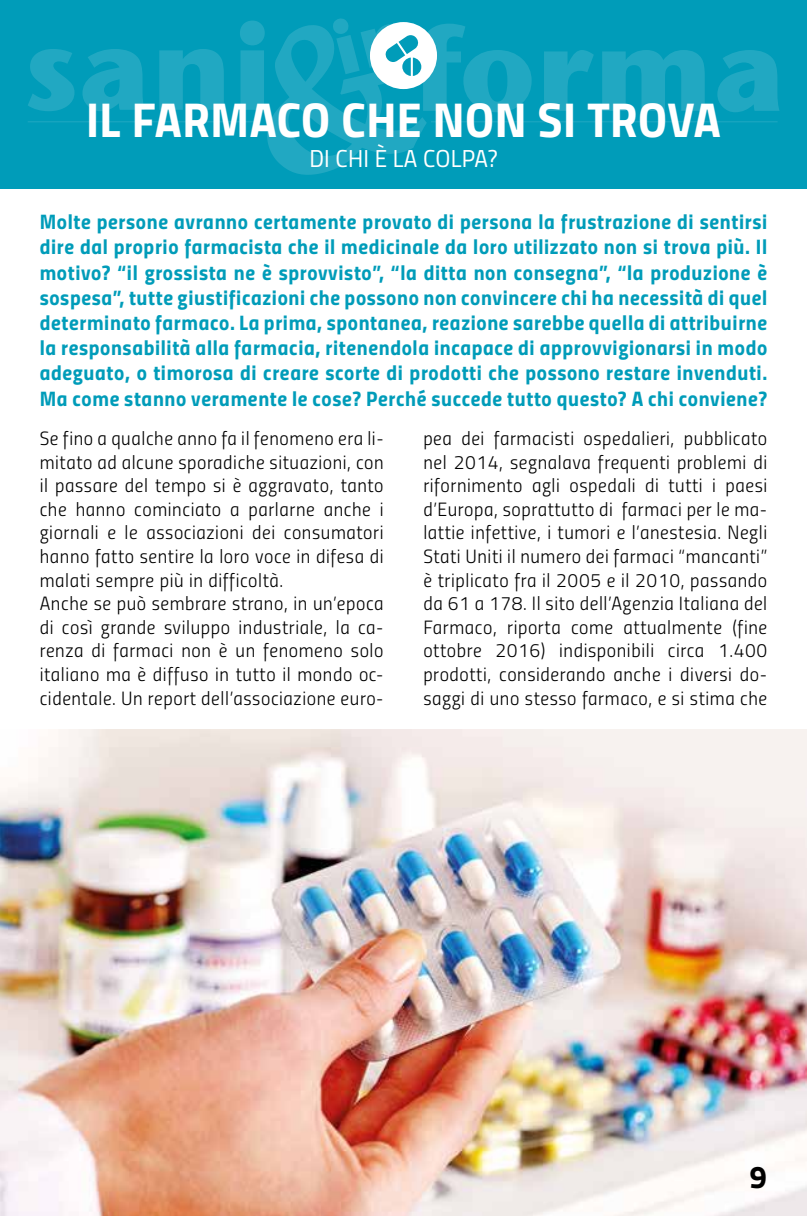
<style>
.page{position:relative;width:807px;height:1216px;background:#fff}
.page>*{position:absolute;margin:0;border:0;box-sizing:border-box;transform-origin:0 0}
.t1{font:49px "Titillium Bold Upright";letter-spacing:.01em;color:#fff}
.t2{font:31.5px "Titillium Bold Upright";color:#000}
.t3{font:24.5px "Titillium Regular Upright";letter-spacing:.01em;color:#fff}
.t4{font:21px/25.2px "Titillium Bold Upright";letter-spacing:.03em;color:#009cb9;text-align:justify}
.t5{font:19.25px/23.6px "Titillium Light Upright";letter-spacing:.03em;color:#000}
</style>
<div class="page">
<div style="left:0;top:0;width:806px;height:189px;background:#009cb9"></div>
<img style="left:0;top:729px;width:806px;height:486px">
<svg style="left:28px;top:18px;width:751px;height:157px"></svg>
<h1 class="t1" style="left:86px;top:81px;width:636px">IL FARMACO CHE NON SI TROVA</h1>
<p class="t3" style="left:309px;top:140px;width:190px">DI CHI È LA COLPA?</p>
<p class="t4" style="left:40px;top:208px;width:728px">Molte persone avranno certamente provato di persona la frustrazione di sentirsi dire dal proprio farmacista che il medicinale da loro utilizzato non si trova più. Il motivo? “il grossista ne è sprovvisto”, “la ditta non consegna”, “la produzione è sospesa”, tutte giustificazioni che possono non convincere chi ha necessità di quel determinato farmaco. La prima, spontanea, reazione sarebbe quella di attribuirne la responsabilità alla farmacia, ritenendola incapace di approvvigionarsi in modo adeguato, o timorosa di creare scorte di prodotti che possono restare invenduti.<br>Ma come stanno veramente le cose? Perché succede tutto questo? A chi conviene?</p>
<p class="t5" style="left:423px;top:425px;width:345px;text-align:justify">pea dei farmacisti ospedalieri, pubblicato nel 2014, segnalava frequenti problemi di rifornimento agli ospedali di tutti i paesi d’Europa, soprattutto di farmaci per le ma&shy;lattie infettive, i tumori e l’anestesia. Negli Stati Uniti il numero dei farmaci “mancanti” è triplicato fra il 2005 e il 2010, passando da 61 a 178. Il sito dell’Agenzia Italiana del Farmaco, riporta come attualmente (fine ottobre 2016) indisponibili circa 1.400 prodotti, considerando anche i diversi do&shy;saggi di uno stesso farmaco, e si stima che</p>
<p class="t5" style="left:40px;top:425px;width:345px">Se fino a qualche anno fa il fenomeno era li&shy;mitato ad alcune sporadiche situazioni, con il passare del tempo si è aggravato, tanto che hanno cominciato a parlarne anche i giornali e le associazioni dei consumatori hanno fatto sentire la loro voce in difesa di malati sempre più in difficoltà.<br>Anche se può sembrare strano, in un’epoca di così grande sviluppo industriale, la ca&shy;renza di farmaci non è un fenomeno solo italiano ma è diffuso in tutto il mondo oc&shy;cidentale. Un report dell’associazione euro-</p>
<h2 class="t2" style="left:749px;top:1152px;width:19px">9</h2>
</div>
